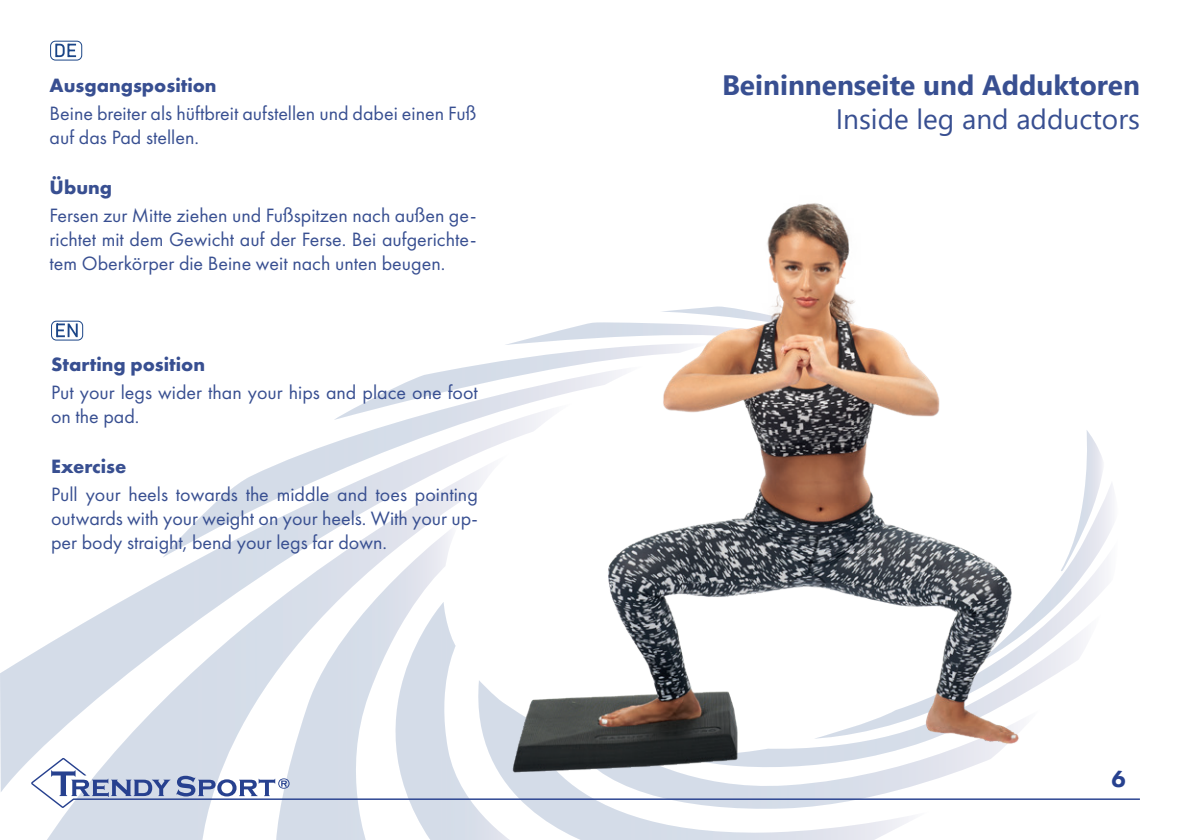
<style>
.page{position:relative;width:1191px;height:840px;background:#fff}
.page>*{position:absolute;margin:0;border:0;box-sizing:border-box;transform-origin:0 0}
.t1{font:700 28px "Segoe UI";color:#384f91}
.t2{font:28px "Segoe UI";color:#384f91}
.t3{font:800 24px "Futura PT";color:#27418f}
.t4{font:20px/24px "Futura PT";color:#384f91}
.t5{font:700 20px "Futura PT";color:#384f91}
</style>
<div class="page">
<svg style="left:367px;top:368px;width:94px;height:34px"></svg>
<svg style="left:0;top:402px;width:461px;height:390px"></svg>
<svg style="left:39px;top:453px;width:422px;height:386px"></svg>
<svg style="left:275px;top:521px;width:185px;height:318px"></svg>
<svg style="left:338px;top:601px;width:131px;height:238px"></svg>
<svg style="left:469px;top:807px;width:440px;height:32px"></svg>
<svg style="left:570px;top:807px;width:339px;height:4px"></svg>
<svg style="left:1098px;top:449px;width:14px;height:146px"></svg>
<svg style="left:31px;top:757px;width:1109px;height:50px"></svg>
<svg style="left:55px;top:44px;width:21px;height:13px"></svg>
<div style="left:50px;top:41px;width:32px;height:20px;border:1px solid #1b4587;border-radius:5px"></div>
<div style="left:51px;top:320px;width:32px;height:20px;border:1px solid #1b4587;border-radius:5px"></div>
<svg style="left:56px;top:323px;width:22px;height:14px"></svg>
<img style="left:461px;top:203px;width:637px;height:596px">
<p class="t5" style="left:50px;top:72px;width:168px">Ausgangsposition</p>
<p class="t4" style="left:50px;top:101px;width:428px">Beine breiter als hüftbreit aufstellen und dabei einen Fuß auf das Pad stellen.</p>
<p class="t5" style="left:50px;top:174px;width:64px">Übung</p>
<p class="t4" style="left:50px;top:203px;width:428px;text-align:justify">Fersen zur Mitte ziehen und Fußspitzen nach außen ge&shy;richtet mit dem Gewicht auf der Ferse. Bei aufgerichte&shy;tem Oberkörper die Beine weit nach unten beugen.</p>
<p class="t5" style="left:51px;top:351px;width:156px">Starting position</p>
<p class="t4" style="left:51px;top:380px;width:428px">Put your legs wider than your hips and place one foot on the pad.</p>
<p class="t5" style="left:51px;top:453px;width:77px">Exercise</p>
<p class="t4" style="left:51px;top:482px;width:428px;text-align:justify">Pull your heels towards the middle and toes pointing outwards with your weight on your heels. With your up&shy;per body straight, bend your legs far down.</p>
<h1 class="t1" style="left:722px;top:59px;width:419px">Beininnenseite und Adduktoren</h1>
<h1 class="t2" style="left:835px;top:92px;width:306px">Inside leg and adductors</h1>
<p class="t3" style="left:1111px;top:763px;width:16px">6</p>
</div>
